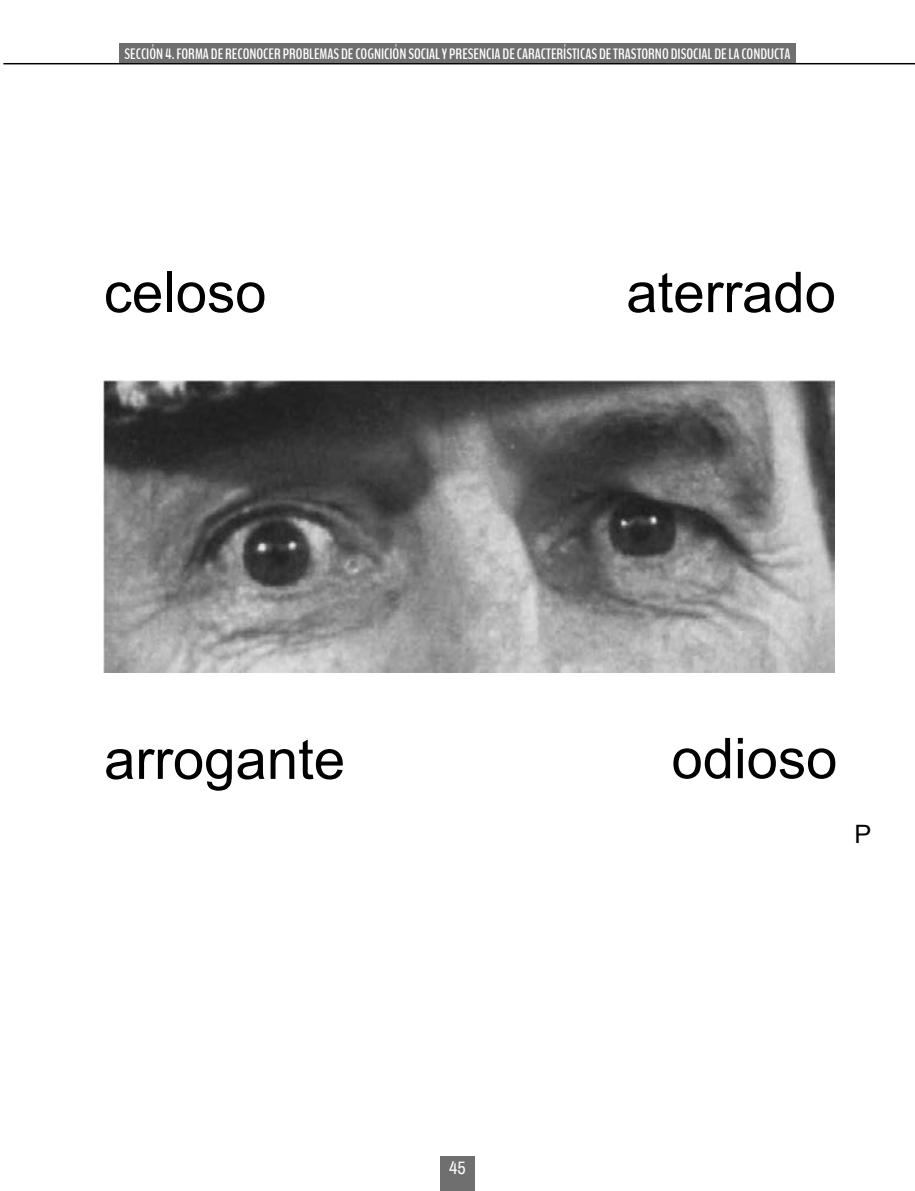
<style>
.page{position:relative;width:915px;height:1191px;background:#fff}
.page>*{position:absolute;margin:0;border:0;box-sizing:border-box;transform-origin:0 0}
.t1{font:56.25px "Arial";color:#000}
.t2{font:25.35px "Arial";color:#000}
.t3{font:18px "Archivo Narrow";color:#fff}
.t4{font:700 15px "Bench Nine";color:#fff}
</style>
<div class="page">
<hr style="left:3px;top:63px;width:911px;height:1px;background:#000">
<div style="left:119px;top:44px;width:676px;height:19px;background:#706f6f"></div>
<div style="left:440px;top:1157px;width:34px;height:34px;background:#706f6f"></div>
<img style="left:103px;top:381px;width:731px;height:291px">
<p class="t4" style="left:124px;top:44px;width:667px">SECCIÓN 4. FORMA DE RECONOCER PROBLEMAS DE COGNICIÓN SOCIAL Y PRESENCIA DE CARACTERÍSTICAS DE TRASTORNO DISOCIAL DE LA CONDUCTA</p>
<h1 class="t1" style="left:104px;top:253px;width:164px">celoso</h1>
<h1 class="t1" style="left:626px;top:253px;width:211px">aterrado</h1>
<h1 class="t1" style="left:104px;top:720px;width:242px">arrogante</h1>
<p class="t3" style="left:449px;top:1157px;width:18px">45</p>
<h1 class="t1" style="left:671px;top:719px;width:167px">odioso</h1>
<h2 class="t2" style="left:854px;top:816px;width:18px">P</h2>
</div>
